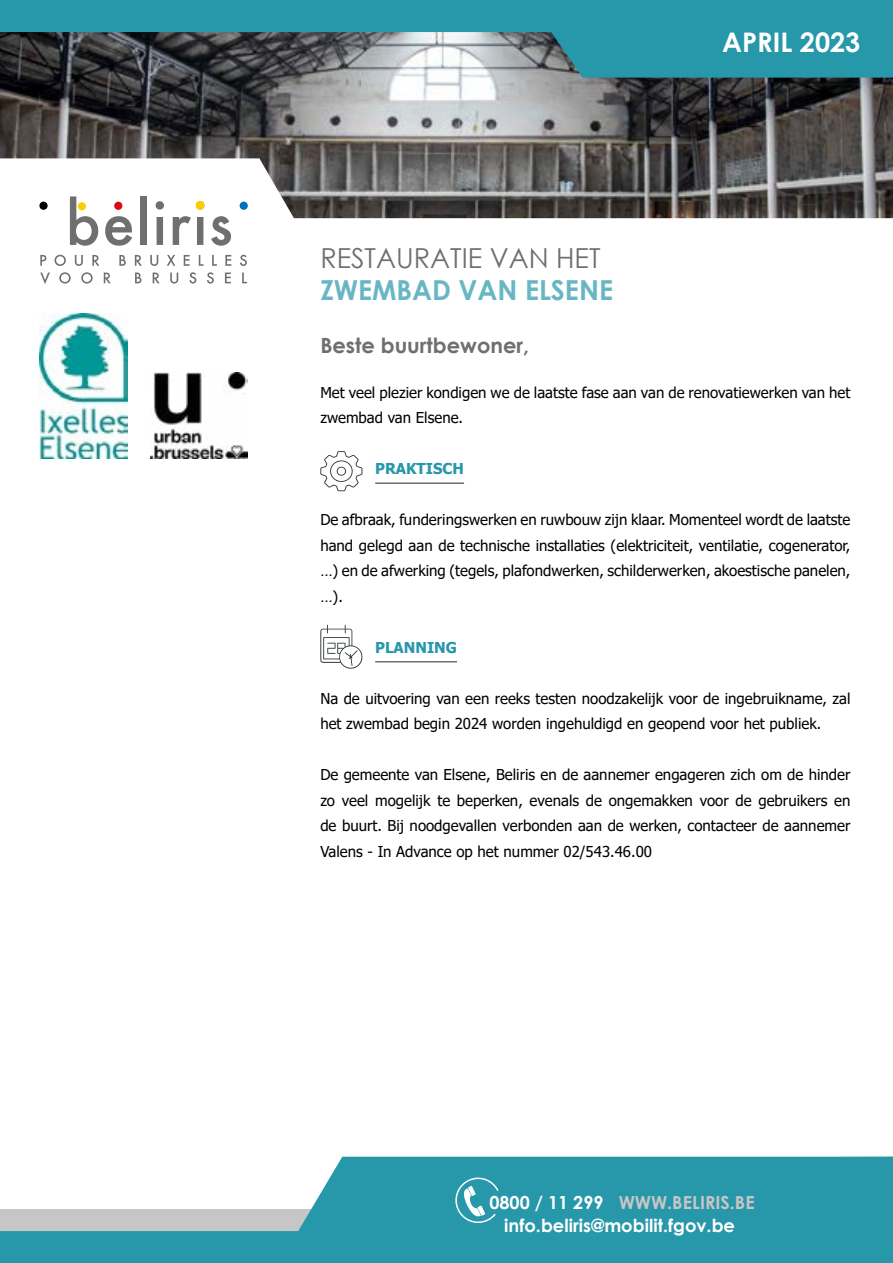
<style>
.page{position:relative;width:893px;height:1263px;background:#fff}
.page>*{position:absolute;margin:0;border:0;box-sizing:border-box;transform-origin:0 0}
.t1{font:27.6px "Century Gothic";color:#706f6f}
.t2{font:700 27.6px "Century Gothic";color:#68b6c4}
.t3{font:700 27px "Century Gothic";color:#fff}
.t4{font:700 21px "Century Gothic";color:#706f6f}
.t5{font:700 18px "Century Gothic";color:#fff}
.t6{font:700 18px "Century Gothic";color:#c6c6c6}
.t7{font:15px/25.5px "Tahoma";color:#000}
.t8{font:700 15px "Tahoma";color:#2797aa}
.s1{color:#fff}
</style>
<div class="page">
<img style="left:0;top:78px;width:893px;height:80px">
<svg style="left:0;top:158px;width:893px;height:126px"></svg>
<hr style="left:375px;top:482px;width:89px;height:2px;background:#706f6f">
<hr style="left:375px;top:661px;width:82px;height:1px;background:#706f6f">
<svg style="left:320px;top:451px;width:42px;height:40px"></svg>
<svg style="left:320px;top:625px;width:42px;height:44px"></svg>
<svg style="left:0;top:0;width:893px;height:78px;background:#408693"></svg>
<svg style="left:0;top:1156px;width:893px;height:107px;fill:#2797aa"></svg>
<svg style="left:40px;top:255px;width:6px;height:11px"></svg>
<svg style="left:55px;top:255px;width:11px;height:11px"></svg>
<svg style="left:75px;top:255px;width:8px;height:11px"></svg>
<svg style="left:92px;top:255px;width:7px;height:11px"></svg>
<svg style="left:119px;top:255px;width:7px;height:11px"></svg>
<svg style="left:135px;top:255px;width:7px;height:11px"></svg>
<svg style="left:150px;top:255px;width:8px;height:11px"></svg>
<svg style="left:167px;top:255px;width:8px;height:11px"></svg>
<svg style="left:184px;top:255px;width:6px;height:11px"></svg>
<svg style="left:199px;top:255px;width:5px;height:11px"></svg>
<svg style="left:212px;top:255px;width:5px;height:11px"></svg>
<svg style="left:225px;top:255px;width:6px;height:11px"></svg>
<svg style="left:240px;top:255px;width:7px;height:11px"></svg>
<svg style="left:105px;top:216px;width:27px;height:30px"></svg>
<div style="left:141px;top:196px;width:6px;height:49px;background:#706f6f"></div>
<svg style="left:156px;top:201px;width:8px;height:44px"></svg>
<svg style="left:211px;top:216px;width:20px;height:30px"></svg>
<svg style="left:114px;top:202px;width:8px;height:8px"></svg>
<svg style="left:70px;top:196px;width:28px;height:50px"></svg>
<svg style="left:39px;top:202px;width:9px;height:8px"></svg>
<svg style="left:240px;top:202px;width:8px;height:8px"></svg>
<svg style="left:173px;top:201px;width:31px;height:44px"></svg>
<svg style="left:40px;top:273px;width:10px;height:11px"></svg>
<svg style="left:59px;top:272px;width:12px;height:12px"></svg>
<svg style="left:81px;top:272px;width:12px;height:12px"></svg>
<svg style="left:104px;top:273px;width:7px;height:10px"></svg>
<svg style="left:135px;top:273px;width:6px;height:10px"></svg>
<svg style="left:153px;top:273px;width:7px;height:10px"></svg>
<svg style="left:170px;top:273px;width:8px;height:11px"></svg>
<svg style="left:189px;top:272px;width:7px;height:12px"></svg>
<svg style="left:207px;top:272px;width:7px;height:12px"></svg>
<svg style="left:225px;top:273px;width:6px;height:10px"></svg>
<svg style="left:242px;top:273px;width:5px;height:10px"></svg>
<svg style="left:455px;top:1177px;width:45px;height:47px;background:#50abba"></svg>
<img style="left:39px;top:313px;width:89px;height:145px">
<img style="left:151px;top:372px;width:97px;height:86px">
<h1 class="t1" style="left:320px;top:239px;width:282px">RESTAURATIE VAN HET</h1>
<h1 class="t2" style="left:320px;top:269px;width:294px">ZWEMBAD VAN ELSENE</h1>
<h3 class="t4" style="left:320px;top:330px;width:210px">Beste buurtbewoner,</h3>
<h2 class="t3" style="left:722px;top:22px;width:140px">APRIL 2023</h2>
<p class="t7" style="left:320px;top:380px;width:532px">Met veel plezier kondigen we de laatste fase aan van de renovatiewerken van het zwembad van Elsene.</p>
<p class="t8" style="left:375px;top:458px;width:90px">PRAKTISCH</p>
<p class="t7" style="left:320px;top:508px;width:532px;text-align:justify">De afbraak, funderingswerken en ruwbouw zijn klaar. Momenteel wordt de laatste hand gelegd aan de technische installaties (elektriciteit, ventilatie, cogenerator, …) en de afwerking (tegels, plafondwerken, schilderwerken, akoestische panelen, …).</p>
<p class="t8" style="left:375px;top:637px;width:83px">PLANNING</p>
<p class="t7" style="left:320px;top:686px;width:532px">Na de uitvoering van een reeks testen noodzakelijk voor de ingebruikname, zal het zwembad begin 2024 worden ingehuldigd en geopend voor het publiek.</p>
<p class="t7" style="left:320px;top:763px;width:532px;text-align:justify">De gemeente van Elsene, Beliris en de aannemer engageren zich om de hinder zo veel mogelijk te beperken, evenals de ongemakken voor de gebruikers en de buurt. Bij noodgevallen verbonden aan de werken, contacteer de aannemer Valens - In Advance op het nummer 02/543.46.00</p>
<p class="t6" style="left:489px;top:1189px;width:267px"><span class="s1">0800 / 11 299</span> WWW.BELIRIS.BE</p>
<p class="t5" style="left:504px;top:1212px;width:232px">info.beliris@mobilit.fgov.be</p>
</div>
